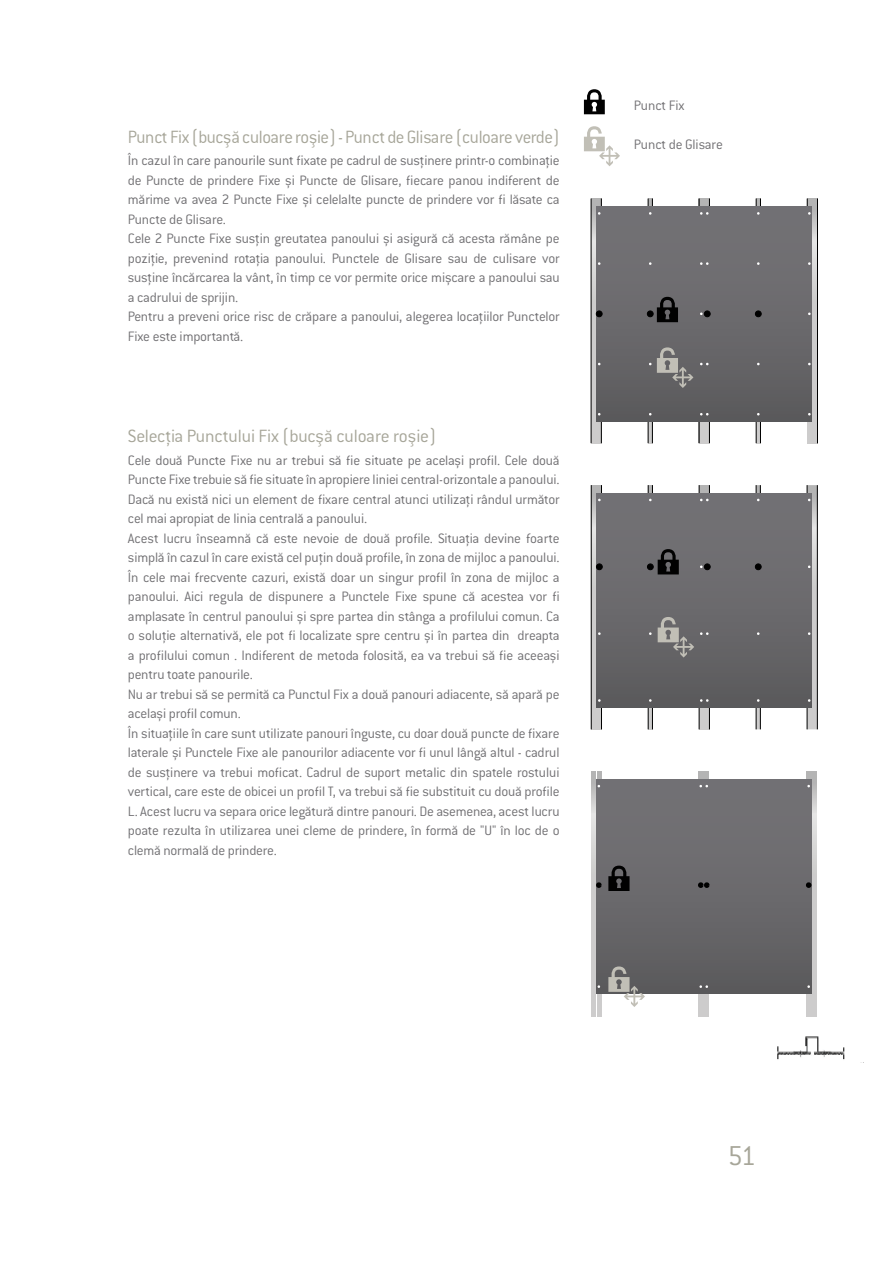
<style>
.page{position:relative;width:893px;height:1263px;background:#fff}
.page>*{position:absolute;margin:0;border:0;box-sizing:border-box;transform-origin:0 0}
.t1{font:300 30px "ITC Conduit LTCE";color:#a7a699}
.t2{font:300 19.5px "ITC Conduit LTCE";letter-spacing:-.01em;color:#a7a699}
.t3{font:300 15px/19.5px "ITC Conduit LTCE";letter-spacing:-.015em;color:#717073}
</style>
<div class="page">
<svg style="left:592px;top:772px;width:4px;height:244px"></svg>
<svg style="left:597px;top:772px;width:5px;height:244px"></svg>
<svg style="left:699px;top:772px;width:4px;height:244px"></svg>
<svg style="left:705px;top:772px;width:4px;height:244px"></svg>
<svg style="left:807px;top:772px;width:4px;height:244px"></svg>
<svg style="left:813px;top:772px;width:4px;height:244px"></svg>
<div style="left:596px;top:779px;width:107px;height:214px;background:linear-gradient(to bottom,#767478,#5e5d5f)"></div>
<div style="left:704px;top:779px;width:107px;height:214px;background:linear-gradient(to bottom,#767478,#5d5d5f)"></div>
<svg style="left:804px;top:881px;width:9px;height:8px"></svg>
<svg style="left:699px;top:785px;width:9px;height:2px"></svg>
<svg style="left:696px;top:881px;width:15px;height:8px"></svg>
<svg style="left:699px;top:985px;width:9px;height:3px"></svg>
<svg style="left:595px;top:866px;width:34px;height:25px"></svg>
<svg style="left:608px;top:966px;width:37px;height:41px"></svg>
<svg style="left:591px;top:198px;width:10px;height:245px"></svg>
<svg style="left:699px;top:198px;width:10px;height:245px"></svg>
<hr style="left:709px;top:205px;width:1px;height:238px;background:#000">
<svg style="left:699px;top:421px;width:1px;height:22px"></svg>
<svg style="left:648px;top:421px;width:5px;height:22px"></svg>
<svg style="left:807px;top:198px;width:10px;height:245px"></svg>
<hr style="left:817px;top:199px;width:1px;height:244px;background:#000">
<svg style="left:756px;top:421px;width:5px;height:22px"></svg>
<hr style="left:591px;top:199px;width:1px;height:244px;background:#000">
<svg style="left:601px;top:421px;width:1px;height:22px"></svg>
<div style="left:597px;top:207px;width:107px;height:214px;background:linear-gradient(to bottom,#767478,#5e5d5f)"></div>
<div style="left:705px;top:207px;width:107px;height:214px;background:linear-gradient(to bottom,#767478,#5e5d5f)"></div>
<svg style="left:648px;top:199px;width:5px;height:16px"></svg>
<svg style="left:699px;top:199px;width:11px;height:16px"></svg>
<svg style="left:700px;top:262px;width:9px;height:3px"></svg>
<svg style="left:756px;top:199px;width:5px;height:16px"></svg>
<svg style="left:807px;top:199px;width:4px;height:16px"></svg>
<svg style="left:700px;top:363px;width:9px;height:2px"></svg>
<svg style="left:700px;top:413px;width:9px;height:2px"></svg>
<svg style="left:598px;top:199px;width:4px;height:16px"></svg>
<svg style="left:657px;top:347px;width:36px;height:41px"></svg>
<svg style="left:647px;top:297px;width:31px;height:25px"></svg>
<svg style="left:755px;top:311px;width:6px;height:6px"></svg>
<svg style="left:700px;top:311px;width:10px;height:6px"></svg>
<svg style="left:596px;top:311px;width:6px;height:6px"></svg>
<svg style="left:808px;top:485px;width:9px;height:244px"></svg>
<svg style="left:592px;top:485px;width:9px;height:244px"></svg>
<svg style="left:700px;top:485px;width:9px;height:214px"></svg>
<hr style="left:591px;top:485px;width:1px;height:244px;background:#000">
<hr style="left:817px;top:485px;width:1px;height:244px;background:#000">
<svg style="left:756px;top:485px;width:5px;height:8px"></svg>
<svg style="left:648px;top:485px;width:5px;height:8px"></svg>
<div style="left:597px;top:493px;width:107px;height:214px;background:linear-gradient(to bottom,#767478,#5e5d5f)"></div>
<div style="left:705px;top:493px;width:107px;height:214px;background:linear-gradient(to bottom,#767578,#5d5d5f)"></div>
<svg style="left:807px;top:699px;width:3px;height:30px"></svg>
<svg style="left:756px;top:699px;width:5px;height:30px"></svg>
<svg style="left:700px;top:499px;width:9px;height:2px"></svg>
<svg style="left:598px;top:699px;width:4px;height:30px"></svg>
<svg style="left:700px;top:632px;width:9px;height:3px"></svg>
<svg style="left:648px;top:699px;width:5px;height:30px"></svg>
<svg style="left:699px;top:699px;width:11px;height:30px"></svg>
<svg style="left:658px;top:617px;width:36px;height:40px"></svg>
<svg style="left:755px;top:564px;width:6px;height:6px"></svg>
<svg style="left:647px;top:549px;width:32px;height:25px"></svg>
<svg style="left:596px;top:564px;width:6px;height:6px"></svg>
<svg style="left:700px;top:564px;width:10px;height:6px"></svg>
<img style="left:777px;top:1036px;width:68px;height:24px">
<svg style="left:584px;top:89px;width:21px;height:25px"></svg>
<svg style="left:584px;top:126px;width:36px;height:40px"></svg>
<h2 class="t2" style="left:128px;top:126px;width:433px">Punct Fix (bucşă culoare roşie) - Punct de Glisare (culoare verde)</h2>
<p class="t3" style="left:128px;top:151px;width:433px">În cazul în care panourile sunt fixate pe cadrul de susţinere printr-o combinaţie de Puncte de prindere Fixe și Puncte de Glisare, fiecare panou indiferent de mărime va avea 2 Puncte Fixe și celelalte puncte de prindere vor fi lăsate ca Puncte de Glisare.<br>Cele 2 Puncte Fixe susţin greutatea panoului și asigură că acesta rămâne pe poziţie, prevenind rotaţia panoului. Punctele de Glisare sau de culisare vor susţine încărcarea la vânt, în timp ce vor permite orice mișcare a panoului sau a cadrului de sprijin.<br>Pentru a preveni orice risc de crăpare a panoului, alegerea locaţiilor Punctelor Fixe este importantă.</p>
<h2 class="t2" style="left:128px;top:425px;width:310px">Selecţia Punctului Fix (bucşă culoare roşie)</h2>
<p class="t3" style="left:128px;top:450px;width:433px">Cele două Puncte Fixe nu ar trebui să fie situate pe același profil. Cele două Puncte Fixe trebuie să fie situate în apropiere liniei central-orizontale a panoului.<br>Dacă nu există nici un element de fixare central atunci utilizaţi rândul următor cel mai apropiat de linia centrală a panoului.<br>Acest lucru înseamnă că este nevoie de două profile. Situaţia devine foarte simplă în cazul în care există cel puţin două profile, în zona de mijloc a panoului.<br>În cele mai frecvente cazuri, există doar un singur profil în zona de mijloc a panoului. Aici regula de dispunere a Punctele Fixe spune că acestea vor fi amplasate în centrul panoului și spre partea din stânga a profilului comun. Ca o soluţie alternativă, ele pot fi localizate spre centru și în partea din dreapta a profilului comun . Indiferent de metoda folosită, ea va trebui să fie aceeași pentru toate panourile.<br>Nu ar trebui să se permită ca Punctul Fix a două panouri adiacente, să apară pe același profil comun.<br>În situaţiile în care sunt utilizate panouri înguste, cu doar două puncte de fixare laterale și Punctele Fixe ale panourilor adiacente vor fi unul lângă altul - cadrul de susţinere va trebui moficat. Cadrul de suport metalic din spatele rostului vertical, care este de obicei un profil T, va trebui să fie substituit cu două profile L. Acest lucru va separa orice legătură dintre panouri. De asemenea, acest lucru poate rezulta în utilizarea unei cleme de prindere, în formă de "U" în loc de o clemă normală de prindere.</p>
<p class="t3" style="left:634px;top:96px;width:52px">Punct Fix</p>
<p class="t3" style="left:634px;top:135px;width:91px">Punct de Glisare</p>
<h1 class="t1" style="left:727px;top:1139px;width:30px">51</h1>
</div>
